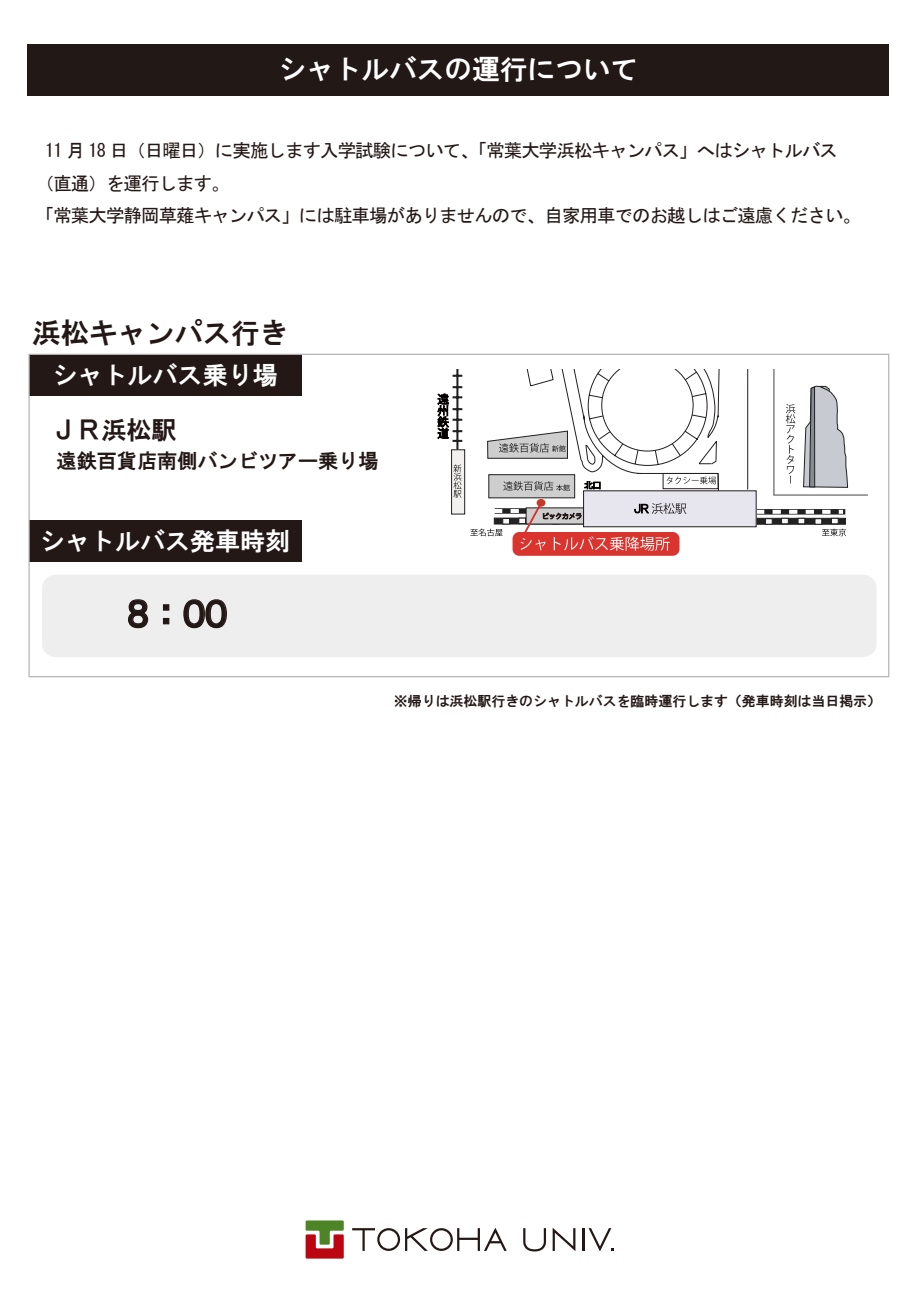
<style>
.page{position:relative;width:919px;height:1289px;background:#fff}
.page>*{position:absolute;margin:0;border:0;box-sizing:border-box;transform-origin:0 0}
.t1{font:34.05px "HGP Gothic E";color:#231815}
.t2{font:28.35px "HGS Gothic E";color:#231815}
.t3{font:27.6px "HGS Gothic E";color:#fff}
.t4{font:25.05px "HGS Gothic E";color:#fff}
.t5{font:25.05px "HGS Gothic E";color:#231815}
.t6{font:20.1px "HGS Gothic E";color:#231815}
.t7{font:18.45px/32.2px "MS Gothic";letter-spacing:-.05em;color:#231815}
.t8{font:13.95px "HGS Gothic E";color:#231815}
</style>
<div class="page">
<div style="left:28px;top:44px;width:860px;height:52px;background:#221815"></div>
<svg style="left:305px;top:1220px;width:39px;height:38px"></svg>
<hr style="left:582px;top:1228px;width:2px;height:22px;background:#231815">
<svg style="left:523px;top:1228px;width:23px;height:23px"></svg>
<svg style="left:552px;top:1228px;width:23px;height:22px"></svg>
<svg style="left:352px;top:1228px;width:154px;height:22px"></svg>
<svg style="left:588px;top:1228px;width:25px;height:22px"></svg>
<div style="left:42px;top:574px;width:834px;height:83px;background:#eee;border-radius:14px"></div>
<div style="left:29px;top:520px;width:272px;height:41px;background:#231815"></div>
<div style="left:29px;top:354px;width:272px;height:42px;background:#231815"></div>
<div style="left:512px;top:532px;width:167px;height:24px;background:#d9352e;border-radius:7px"></div>
<div style="left:756px;top:509px;width:89px;height:5px;background:#2a2728"></div>
<svg style="left:756px;top:510px;width:87px;height:4px"></svg>
<div style="left:756px;top:518px;width:89px;height:6px;background:#222223;border:1px solid #221f20"></div>
<svg style="left:765px;top:518px;width:7px;height:6px"></svg>
<svg style="left:781px;top:518px;width:7px;height:6px"></svg>
<svg style="left:797px;top:518px;width:8px;height:6px"></svg>
<svg style="left:814px;top:518px;width:8px;height:6px"></svg>
<svg style="left:831px;top:518px;width:7px;height:6px"></svg>
<div style="left:583px;top:490px;width:173px;height:37px;background:#e7e6ee;border:1px solid #221f20"></div>
<div style="left:488px;top:474px;width:87px;height:24px;background:#cececf"></div>
<div style="left:451px;top:449px;width:14px;height:65px;background:#f2f1ef;border:1px solid #221f20"></div>
<svg style="left:453px;top:464px;width:8px;height:33px"></svg>
<hr style="left:456px;top:369px;width:2px;height:80px;background:#221f20">
<svg style="left:452px;top:369px;width:10px;height:8px"></svg>
<svg style="left:746px;top:369px;width:121px;height:126px"></svg>
<div style="left:536px;top:499px;width:9px;height:7px;background:#c73a2a;border-radius:50%"></div>
<svg style="left:437px;top:386px;width:25px;height:56px"></svg>
<svg style="left:487px;top:369px;width:233px;height:122px"></svg>
<svg style="left:822px;top:528px;width:24px;height:8px"></svg>
<svg style="left:470px;top:502px;width:216px;height:49px"></svg>
<svg style="left:128px;top:599px;width:21px;height:30px"></svg>
<svg style="left:162px;top:604px;width:8px;height:21px"></svg>
<svg style="left:183px;top:599px;width:44px;height:30px"></svg>
<h3 class="t3" style="left:278px;top:56px;width:361px">シャトルバスの運行について</h3>
<p class="t7" style="left:36px;top:134px;width:826px;text-indent:9px">11 月 18 日（日曜日）に実施します入学試験について、「常葉大学浜松キャンパス」へはシャトルバス（直通）を運行します。<br>「常葉大学静岡草薙キャンパス」には駐車場がありませんので、自家用車でのお越しはご遠慮ください。</p>
<h2 class="t2" style="left:32px;top:318px;width:257px">浜松キャンパス行き</h2>
<h3 class="t4" style="left:52px;top:363px;width:227px">シャトルバス乗り場</h3>
<h3 class="t5" style="left:51px;top:417px;width:127px">ＪＲ浜松駅</h3>
<p class="t6" style="left:57px;top:450px;width:323px">遠鉄百貨店南側バンビツアー乗り場</p>
<h3 class="t4" style="left:40px;top:528px;width:252px">シャトルバス発車時刻</h3>
<h1 class="t1" style="left:127px;top:597px;width:102px">８：００</h1>
<p class="t8" style="left:394px;top:693px;width:488px">※帰りは浜松駅行きのシャトルバスを臨時運行します（発車時刻は当日掲示）</p>
</div>
